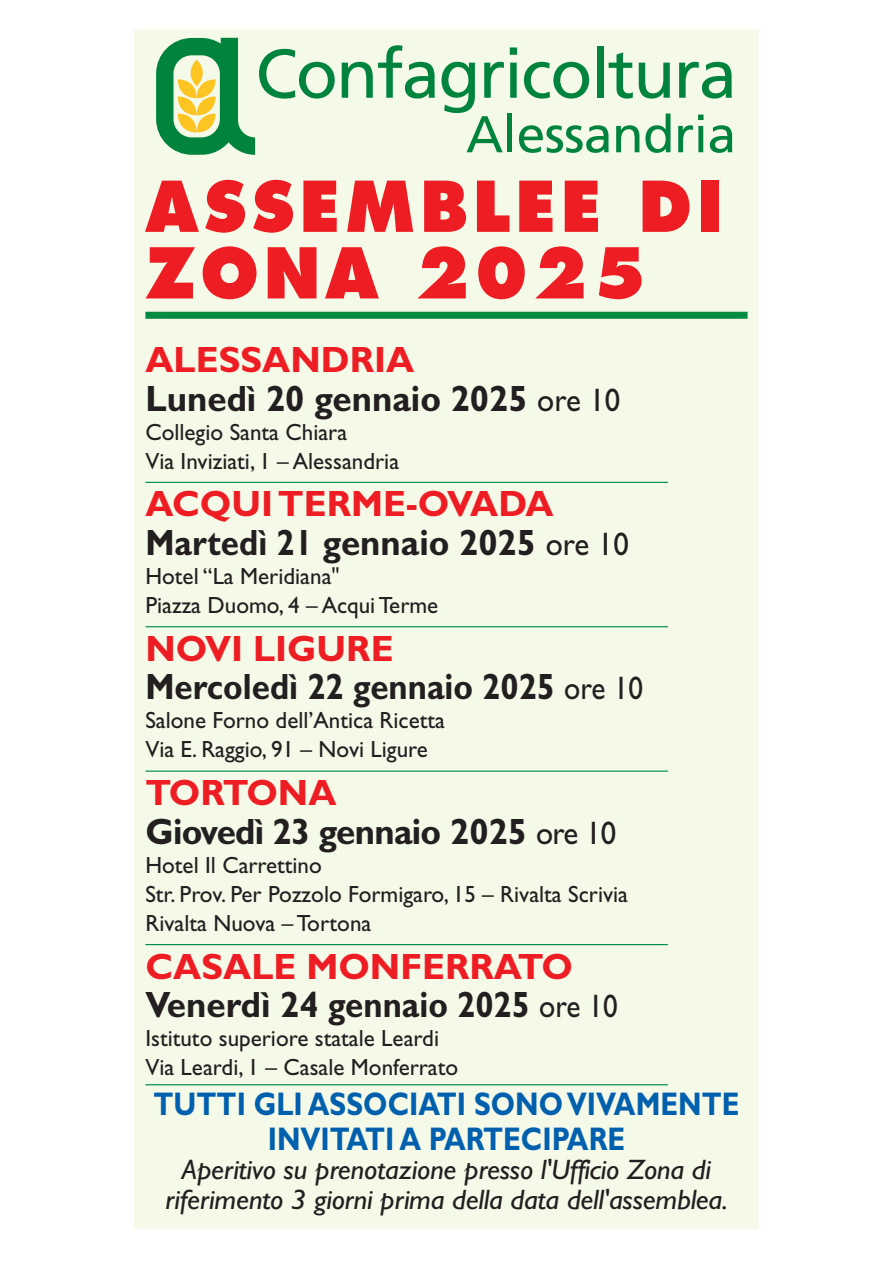
<style>
.page{position:relative;width:893px;height:1263px;background:#fff}
.page>*{position:absolute;margin:0;border:0;box-sizing:border-box;transform-origin:0 0}
.t1{font:68.85px "Frutiger";letter-spacing:-.025em;color:#00843d}
.t2{font:800 67.95px/66.6px "Futura Std";letter-spacing:.08em;color:#ee1d23;scale:.95 1}
.t3{font:51.6px "Frutiger";letter-spacing:-.01em;color:#00843d}
.t4{font:700 36.6px "Gill Sans Std";color:#ee1d23}
.t5{font:700 36.6px "Gill Sans Std";color:#231f20;scale:.9 1}
.t6{font:700 36.6px "Gill Sans Std";color:#231f20;scale:.95 1}
.t7{font:700 36.6px "Gill Sans Std";letter-spacing:-.02em;color:#231f20;scale:.95 1}
.t8{font:700 36.6px "Gill Sans Std";letter-spacing:-.03em;color:#ee1d23}
.t9{font:700 32.85px/34.7px "Gill Sans Std";color:#0160ae;text-align:center;scale:.85 1}
.t10{font:italic 28.2px/30px "Gill Sans Std";letter-spacing:-.01em;color:#231f20;text-align:center;scale:1.05 1}
.t11{font:23.4px/29.1px "Gill Sans Std";color:#231f20}
.s1{font-weight:400;font-size:32.55px}
</style>
<div class="page">
<div style="left:134px;top:29px;width:625px;height:1199px;background:#f4f9e8"></div>
<div style="left:145px;top:312px;width:602px;height:7px;background:#008b43"></div>
<hr style="left:145px;top:482px;width:523px;height:1px;background:#008b43">
<hr style="left:145px;top:626px;width:523px;height:1px;background:#008b43">
<hr style="left:145px;top:770px;width:523px;height:2px;background:#008b43">
<hr style="left:145px;top:944px;width:523px;height:1px;background:#008b43">
<hr style="left:145px;top:1084px;width:523px;height:1px;background:#008b43">
<svg style="left:156px;top:38px;width:99px;height:117px"></svg>
<p class="t1" style="left:255px;top:46px;width:483px">Confagricoltura</p>
<p class="t3" style="left:466px;top:114px;width:272px">Alessandria</p>
<p class="t2" style="left:145px;top:175px;width:609px">ASSEMBLEE DI<br>ZONA 2025</p>
<p class="t4" style="left:145px;top:347px;width:270px">ALESSANDRIA</p>
<p class="t6" style="left:145px;top:385px;width:501px">Lunedì 20 gennaio 2025 <span class="s1">ore 10</span></p>
<p class="t11" style="left:145px;top:420px;width:255px">Collegio Santa Chiara<br>Via Inviziati, 1 – Alessandria</p>
<p class="t4" style="left:145px;top:491px;width:410px">ACQUI TERME-OVADA</p>
<p class="t5" style="left:145px;top:530px;width:539px">Martedì 21 gennaio 2025 <span class="s1">ore 10</span></p>
<p class="t11" style="left:145px;top:564px;width:294px">Hotel “La Meridiana"<br>Piazza Duomo, 4 – Acqui Terme</p>
<p class="t4" style="left:145px;top:636px;width:250px">NOVI LIGURE</p>
<p class="t5" style="left:145px;top:674px;width:554px">Mercoledì 22 gennaio 2025 <span class="s1">ore 10</span></p>
<p class="t11" style="left:145px;top:708px;width:301px">Salone Forno dell’Antica Ricetta<br>Via E. Raggio, 91 – Novi Ligure</p>
<p class="t8" style="left:145px;top:780px;width:193px">TORTONA</p>
<p class="t7" style="left:145px;top:819px;width:497px">Giovedì 23 gennaio 2025 <span class="s1">ore 10</span></p>
<p class="t11" style="left:145px;top:853px;width:484px">Hotel Il Carrettino<br>Str. Prov. Per Pozzolo Formigaro, 15 – Rivalta Scrivia<br>Rivalta Nuova – Tortona</p>
<p class="t4" style="left:145px;top:954px;width:429px">CASALE MONFERRATO</p>
<p class="t6" style="left:145px;top:992px;width:499px">Venerdì 24 gennaio 2025 <span class="s1">ore 10</span></p>
<p class="t11" style="left:145px;top:1026px;width:314px">Istituto superiore statale Leardi<br>Via Leardi, 1 – Casale Monferrato</p>
<p class="t9" style="left:154px;top:1090px;width:691px">TUTTI GLI ASSOCIATI SONO VIVAMENTE<br>INVITATI A PARTECIPARE</p>
<p class="t10" style="left:165px;top:1157px;width:538px">Aperitivo su prenotazione presso l'Ufficio Zona di riferimento 3 giorni prima della data dell'assemblea.</p>
</div>
